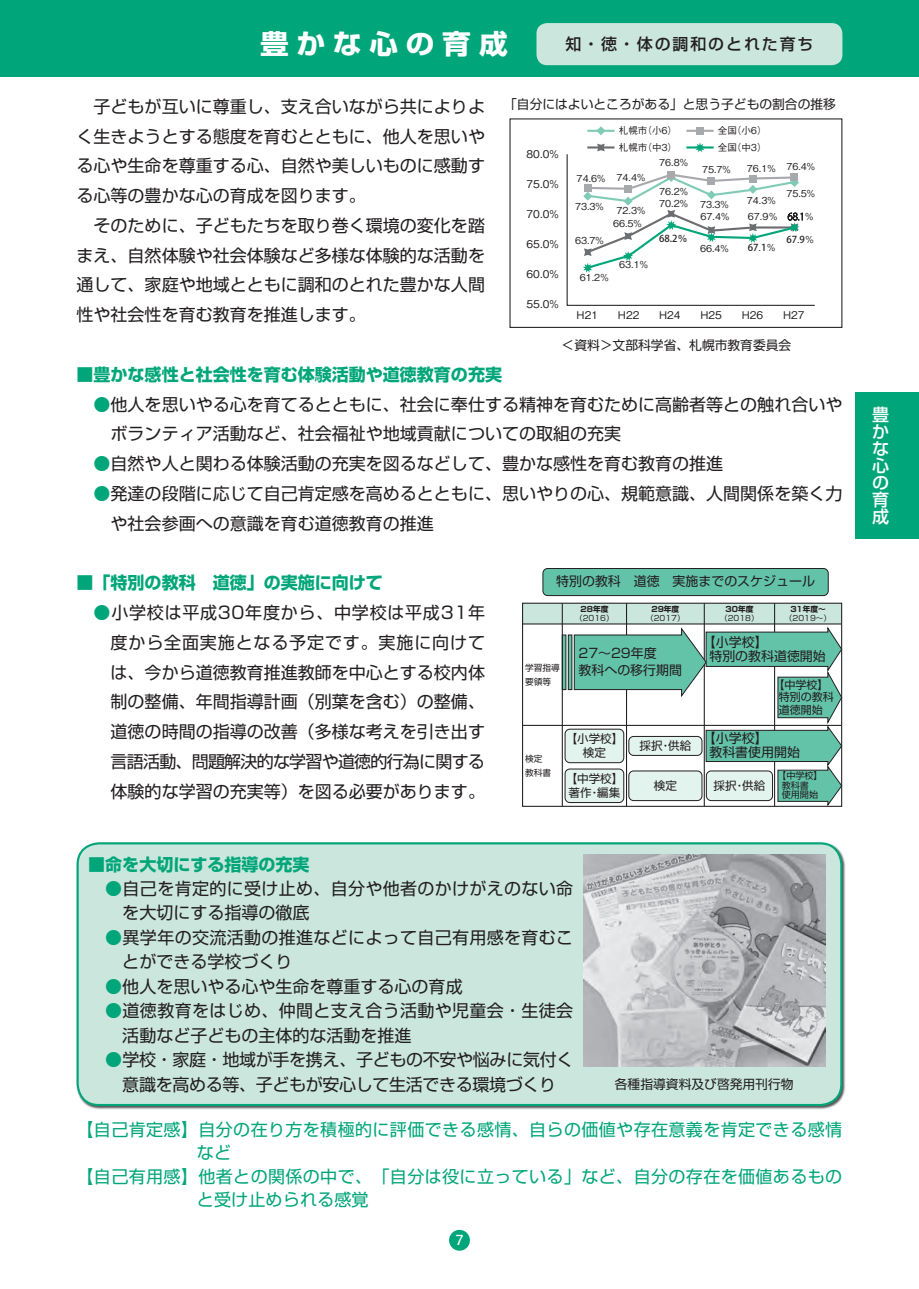
<style>
.page{position:relative;width:919px;height:1289px;background:#fff}
.page>*{position:absolute;margin:0;border:0;box-sizing:border-box;transform-origin:0 0}
.t1{font:700 27px "Shin Go Pro";letter-spacing:.265em;color:#fff;scale:1.06 1}
.t2{font:16.95px/29.7px "Shin Go Pro";color:#231f20}
.t3{font:16.95px/24.5px "Shin Go Pro";letter-spacing:.02em;color:#231f20}
.t4{font:16.95px "Shin Go Pro";letter-spacing:.025em;color:#00a679}
.t5{font:700 16.95px "Shin Go Pro";color:#00a679}
.t6{font:16.95px/24.5px "Shin Go Pro";letter-spacing:-.02em;color:#231f20;text-align:center}
.t7{font:500 16.95px/17px "Shin Go Pro";color:#fff;text-align:justify}
.t8{font:500 15.9px "Shin Go Pro";letter-spacing:.12em;color:#231f20}
.t9{font:13.8px "Corporate Logo Medium";color:#fff}
.t10{font:12.9px/14px "Shin Go Pro";color:#231f20}
.t11{font:12.75px "Shin Go Pro";color:#231f20}
.t12{font:11.55px/14px "Shin Go Pro";color:#231f20;text-align:center}
.t13{font:10.95px/12.5px "Shin Go Pro";color:#231f20;text-align:center}
.t14{font:500 10.65px "Gothic BBB Pro";color:#231f20}
.t15{font:500 9.6px/16.6px "Gothic BBB Pro";color:#231f20}
.t16{font:500 9.6px "Koz Go Pr 6 N";color:#231f20}
.t17{font:9.15px/9.6px "Shin Go Pro";color:#231f20}
.t18{font:8.55px/14px "Shin Go Pro";color:#231f20}
.t19{font:7.65px "Shin Go Pro";color:#231f20}
.t20{font:700 7.65px "Shin Go Pro";color:#231f20}
.s1{color:#00a679}
.s2{font-family:"Koz Go Pr 6 N";font-weight:200}
.s3{font-family:"Gothic BBB Pro"}
</style>
<div class="page">
<div style="left:0;top:0;width:918px;height:76px;background:#00a679"></div>
<div style="left:449px;top:1229px;width:21px;height:21px;background:#00a679;border-radius:50%"></div>
<div style="left:76px;top:841px;width:769px;height:268px;background:#231f20;opacity:.75"></div>
<div style="left:78px;top:843px;width:763px;height:261px;background:#cbe7dd;border-radius:21px"></div>
<div style="left:77px;top:842px;width:765px;height:264px;border:2px solid #00a679;border-radius:21px"></div>
<div style="left:536px;top:23px;width:306px;height:42px;background:#cbe7dd;border-radius:11px"></div>
<img style="left:583px;top:854px;width:242px;height:212px">
<div style="left:522px;top:603px;width:319px;height:21px;background:#cbe7dd"></div>
<hr style="left:522px;top:623px;width:319px;height:1px;background:#231f20">
<hr style="left:522px;top:724px;width:319px;height:2px;background:#231f20">
<hr style="left:626px;top:603px;width:1px;height:203px;background:#231f20">
<hr style="left:703px;top:603px;width:1px;height:203px;background:#231f20">
<hr style="left:774px;top:603px;width:1px;height:203px;background:#231f20">
<div style="left:562px;top:634px;width:4px;height:56px;border:1px solid #231f20"></div>
<div style="left:568px;top:634px;width:4px;height:56px;border:1px solid #231f20"></div>
<div style="left:543px;top:568px;width:285px;height:27px;background:#63c3a8;border-radius:5px"></div>
<div style="left:542px;top:568px;width:286px;height:28px;border:1px solid #231f20;border-radius:5px"></div>
<div style="left:565px;top:729px;width:58px;height:33px;background:#e3f3ee;border-radius:5px"></div>
<div style="left:564px;top:728px;width:60px;height:35px;border:1px solid #231f20;border-radius:5px"></div>
<div style="left:565px;top:769px;width:58px;height:33px;background:#e3f3ee;border-radius:5px"></div>
<div style="left:564px;top:768px;width:60px;height:34px;border:1px solid #231f20;border-radius:5px"></div>
<svg style="left:573px;top:626px;width:269px;height:181px"></svg>
<hr style="left:561px;top:603px;width:1px;height:203px;background:#231f20">
<div style="left:509px;top:118px;width:333px;height:210px;border:1px solid #231f20"></div>
<svg style="left:596px;top:126px;width:9px;height:9px"></svg>
<div style="left:696px;top:127px;width:8px;height:8px;background:#a8a9ad"></div>
<svg style="left:566px;top:142px;width:249px;height:164px"></svg>
<hr style="left:587px;top:130px;width:27px;height:2px;background:#80cbb5">
<hr style="left:587px;top:146px;width:27px;height:2px;background:#6c6d70">
<hr style="left:686px;top:146px;width:27px;height:2px;background:#00a679">
<hr style="left:686px;top:130px;width:27px;height:2px;background:#a8a9ad">
<div style="left:855px;top:392px;width:63px;height:147px;background:#00a679"></div>
<h1 class="t1" style="left:260px;top:23px;width:235px">豊かな心の育成</h1>
<p class="t8" style="left:565px;top:31px;width:250px">知・徳・体の調和のとれた育ち</p>
<p class="t2" style="left:77px;top:89px;width:410px">　子どもが互いに尊重し、支え合いながら共によりよく生きようとする態度を育むとともに、他人を思いやる心や生命を尊重する心、自然や美しいものに感動する心等の豊かな心の育成を図ります。<br>　そのために、子どもたちを取り巻く環境の変化を踏まえ、自然体験や社会体験など多様な体験的な活動を通して、家庭や地域とともに調和のとれた豊かな人間性や社会性を育む教育を推進します。</p>
<p class="t11" style="left:504px;top:94px;width:333px">「自分にはよいところがある」と思う子どもの割合の推移</p>
<p class="t11" style="left:561px;top:334px;width:231px">＜資料＞文部科学省、札幌市教育委員会</p>
<p class="t5" style="left:77px;top:361px;width:427px">■豊かな感性と社会性を育む体験活動や道徳教育の充実</p>
<p class="t2" style="left:111px;top:387px;width:733px;text-indent:-17px"><span class="s1">●</span>他人を思いやる心を育てるとともに、社会に奉仕する精神を育むために高齢者等との触れ合いやボランティア活動など、社会福祉や地域貢献についての取組の充実</p>
<p class="t2" style="left:94px;top:447px;width:631px"><span class="s1">●</span>自然や人と関わる体験活動の充実を図るなどして、豊かな感性を育む教育の推進</p>
<p class="t2" style="left:111px;top:476px;width:733px;text-indent:-17px"><span class="s1">●</span>発達の段階に応じて自己肯定感を高めるとともに、思いやりの心、規範意識、人間関係を築く力や社会参画への意識を育む道徳教育の推進</p>
<p class="t15" style="left:618px;top:121px;width:60px">札幌市（小６）札幌市（中３）</p>
<p class="t15" style="left:717px;top:121px;width:50px">全国（小６）全国（中３）</p>
<p class="t14" style="left:526px;top:146px;width:34px">80.0％</p>
<p class="t14" style="left:526px;top:176px;width:34px">75.0％</p>
<p class="t14" style="left:526px;top:205px;width:34px">70.0％</p>
<p class="t14" style="left:526px;top:235px;width:34px">65.0％</p>
<p class="t14" style="left:526px;top:265px;width:34px">60.0％</p>
<p class="t15" style="left:579px;top:267px;width:31px">61.2％</p>
<p class="t15" style="left:659px;top:153px;width:31px">76.8％</p>
<p class="t15" style="left:702px;top:160px;width:31px">75.7％</p>
<p class="t15" style="left:746px;top:158px;width:71px">76.1％ 76.4％</p>
<p class="t15" style="left:616px;top:168px;width:31px">74.4％</p>
<p class="t15" style="left:576px;top:169px;width:31px">74.6％</p>
<p class="t15" style="left:659px;top:182px;width:31px">76.2％</p>
<p class="t15" style="left:786px;top:183px;width:31px">75.5％</p>
<p class="t15" style="left:746px;top:190px;width:31px">74.3％</p>
<p class="t15" style="left:659px;top:194px;width:31px">70.2％</p>
<p class="t15" style="left:700px;top:195px;width:31px">73.3％</p>
<p class="t15" style="left:575px;top:197px;width:31px">73.3％</p>
<p class="t15" style="left:616px;top:201px;width:31px">72.3％</p>
<p class="t15" style="left:700px;top:207px;width:31px">67.4％</p>
<p class="t15" style="left:747px;top:207px;width:68px">67.9％ <span class="s2">68.1</span>％</p>
<p class="t15" style="left:613px;top:214px;width:31px">66.5％</p>
<p class="t16" style="left:659px;top:233px;width:30px">68.2％</p>
<p class="t16" style="left:786px;top:234px;width:30px">67<span class="s3">.</span>9<span class="s3">％</span></p>
<p class="t15" style="left:575px;top:231px;width:31px">63.7％</p>
<p class="t15" style="left:700px;top:239px;width:31px">66.4％</p>
<p class="t16" style="left:747px;top:242px;width:30px">67<span class="s3">.</span>1<span class="s3">％</span></p>
<p class="t15" style="left:619px;top:255px;width:31px">63.1％</p>
<p class="t14" style="left:526px;top:295px;width:34px">55.0％</p>
<p class="t14" style="left:576px;top:306px;width:23px">H21</p>
<p class="t14" style="left:618px;top:306px;width:23px">H22</p>
<p class="t14" style="left:659px;top:306px;width:23px">H24</p>
<p class="t14" style="left:700px;top:306px;width:23px">H25</p>
<p class="t14" style="left:741px;top:306px;width:23px">H26</p>
<p class="t14" style="left:783px;top:306px;width:23px">H27</p>
<p class="t5" style="left:77px;top:569px;width:308px">■「特別の教科　道徳」の実施に向けて</p>
<p class="t2" style="left:111px;top:595px;width:376px;text-align:justify;text-indent:-17px"><span class="s1">●</span>小学校は平成30年度から、中学校は平成31年度から全面実施となる予定です。実施に向けては、今から道徳教育推進教師を中心とする校内体制の整備、年間指導計画（別葉を含む）の整備、道徳の時間の指導の改善（多様な考えを引き出す言語活動、問題解決的な学習や道徳的行為に関する体験的な学習の充実等）を図る必要があります。</p>
<p class="t10" style="left:556px;top:573px;width:260px">特別の教科　道徳　実施までのスケジュール</p>
<p class="t18" style="left:525px;top:659px;width:36px">学習指導要領等</p>
<p class="t18" style="left:525px;top:750px;width:27px">検定教科書</p>
<p class="t20" style="left:580px;top:603px;width:29px">28年度</p>
<p class="t19" style="left:575px;top:612px;width:40px">（2016）</p>
<p class="t20" style="left:651px;top:603px;width:29px">29年度</p>
<p class="t19" style="left:646px;top:612px;width:40px">（2017）</p>
<p class="t20" style="left:725px;top:603px;width:29px">30年度</p>
<p class="t19" style="left:720px;top:612px;width:40px">（2018）</p>
<p class="t20" style="left:790px;top:603px;width:37px">31年度～</p>
<p class="t19" style="left:785px;top:612px;width:48px">（2019～）</p>
<p class="t10" style="left:578px;top:643px;width:105px;line-height:16.8px">27～29年度<br>教科への移行期間</p>
<p class="t10" style="left:709px;top:633px;width:118px;text-indent:-6px">【小学校】<br>特別の教科道徳開始</p>
<p class="t12" style="left:565px;top:730px;width:59px">【小学校】検定</p>
<p class="t12" style="left:565px;top:770px;width:59px;text-align:left">【中学校】著作・編集</p>
<p class="t12" style="left:639px;top:737px;width:53px">採択・供給</p>
<p class="t12" style="left:654px;top:777px;width:24px">検定</p>
<p class="t13" style="left:773px;top:677px;width:62px">【中学校】特別の教科道徳開始</p>
<p class="t10" style="left:709px;top:730px;width:92px;text-indent:-6px">【小学校】<br>教科書使用開始</p>
<p class="t17" style="left:781px;top:770px;width:42px;text-indent:-5px">【中学校】教科書<br>使用開始</p>
<p class="t12" style="left:713px;top:777px;width:53px">採択・供給</p>
<p class="t5" style="left:88px;top:850px;width:223px">■命を大切にする指導の充実</p>
<p class="t3" style="left:122px;top:874px;width:452px;text-indent:-17px"><span class="s1">●</span>自己を肯定的に受け止め、自分や他者のかけがえのない命を大切にする指導の徹底</p>
<p class="t3" style="left:122px;top:923px;width:452px;text-indent:-17px"><span class="s1">●</span>異学年の交流活動の推進などによって自己有用感を育むことができる学校づくり</p>
<p class="t2" style="left:105px;top:969px;width:359px"><span class="s1">●</span>他人を思いやる心や生命を尊重する心の育成</p>
<p class="t3" style="left:122px;top:996px;width:452px;text-indent:-17px"><span class="s1">●</span>道徳教育をはじめ、仲間と支え合う活動や児童会・生徒会活動など子どもの主体的な活動を推進</p>
<p class="t6" style="left:105px;top:1045px;width:469px"><span class="s1">●</span>学校・家庭・地域が手を携え、子どもの不安や悩みに気付く意識を高める等、子どもが安心して生活できる環境づくり</p>
<p class="t11" style="left:615px;top:1073px;width:180px">各種指導資料及び啓発用刊行物</p>
<p class="t4" style="left:77px;top:1115px;width:767px">【自己肯定感】自分の在り方を積極的に評価できる感情、自らの価値や存在意義を肯定できる感情</p>
<p class="t4" style="left:197px;top:1138px;width:36px">など</p>
<p class="t4" style="left:77px;top:1162px;width:767px">【自己有用感】他者との関係の中で、「自分は役に立っている」など、自分の存在を価値あるもの</p>
<p class="t4" style="left:197px;top:1185px;width:173px">と受け止められる感覚</p>
<p class="t9" style="left:455px;top:1230px;width:10px">7</p>
<p class="t7" style="left:872px;top:404px;width:18px">豊かな心の育成</p>
</div>
